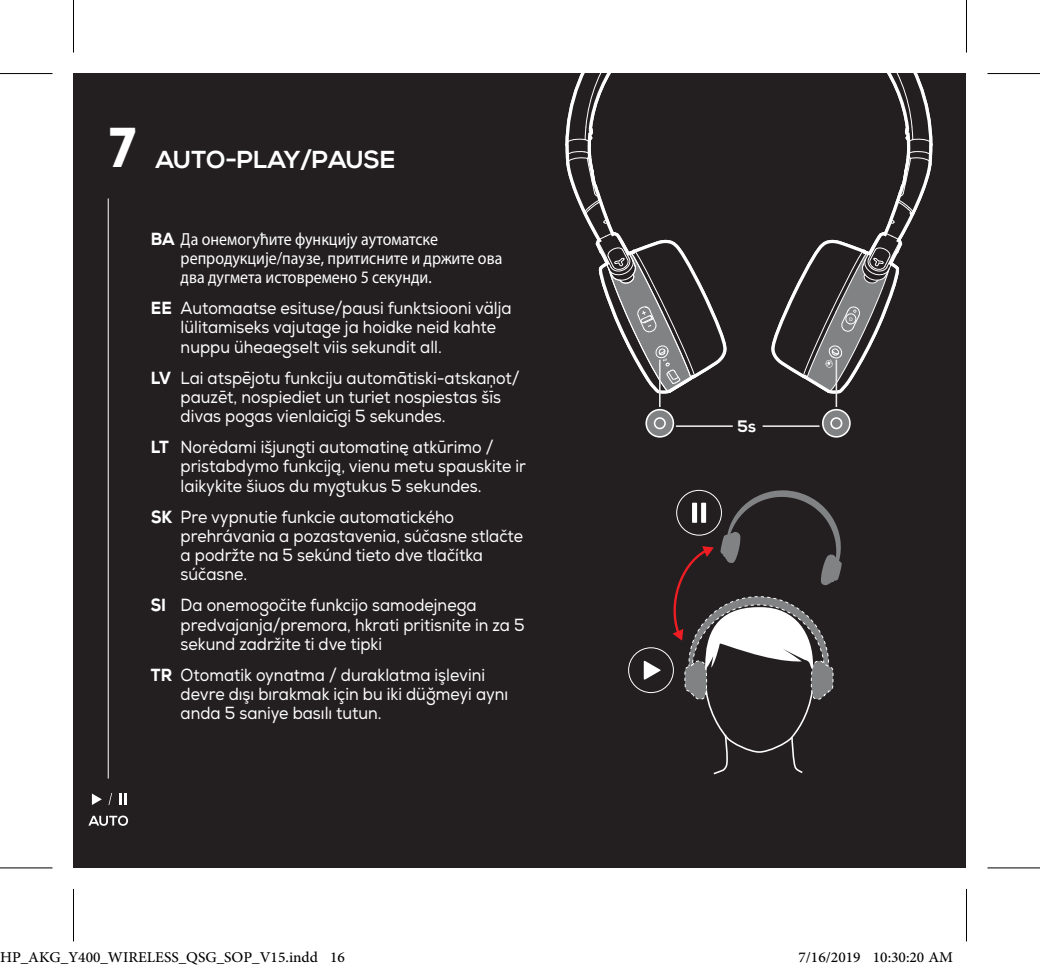
<style>
.page{position:relative;width:1040px;height:973px;background:#fff}
.page>*{position:absolute;margin:0;border:0;box-sizing:border-box;transform-origin:0 0}
.Title1{font:800 56px "Nexa";color:#fff;scale:.86 1}
.Title1-2{font:700 24.5px "Nexa";color:#fff}
.t1{font:21px "Adobe Arabic";color:#000}
.Title1_T{font:17.5px/19.2px "Nexa";color:#fff;scale:.91 1}
.Title1_T-2{font:17.5px/19.2px "Myriad Pro";color:#fff;scale:.91 1}
.t2{font:700 16.45px "Nexa";color:#fff}
.s1{font-family:"Nexa";font-weight:800}
.s2{font-weight:800}
</style>
<div class="page">
<div style="left:74px;top:74px;width:892px;height:793px;background:#231f20"></div>
<svg style="left:118px;top:815px;width:10px;height:10px"></svg>
<svg style="left:88px;top:815px;width:38px;height:10px"></svg>
<svg style="left:92px;top:793px;width:10px;height:11px"></svg>
<svg style="left:119px;top:793px;width:8px;height:11px"></svg>
<svg style="left:108px;top:793px;width:4px;height:11px"></svg>
<svg style="left:565px;top:74px;width:368px;height:319px"></svg>
<hr style="left:659px;top:359px;width:2px;height:48px;background:#e8e8e9">
<div style="left:646px;top:409px;width:27px;height:27px;background:#808284;border-radius:50%"></div>
<div style="left:645px;top:409px;width:29px;height:28px;border:2px solid #fff;border-radius:50%"></div>
<div style="left:654px;top:417px;width:12px;height:12px;border:2px solid #fff;border-radius:50%"></div>
<hr style="left:836px;top:359px;width:1px;height:48px;background:#e8e8e9">
<div style="left:823px;top:409px;width:27px;height:27px;background:#808284;border-radius:50%"></div>
<div style="left:822px;top:409px;width:29px;height:28px;border:2px solid #fff;border-radius:50%"></div>
<div style="left:830px;top:417px;width:12px;height:12px;border:2px solid #fff;border-radius:50%"></div>
<hr style="left:676px;top:425px;width:57px;height:2px;background:#e8e8e9">
<hr style="left:763px;top:425px;width:56px;height:2px;background:#e8e8e9">
<svg style="left:644px;top:660px;width:17px;height:19px"></svg>
<div style="left:628px;top:647px;width:46px;height:45px;border:1px solid #fff;border-radius:50%"></div>
<svg style="left:668px;top:490px;width:174px;height:285px"></svg>
<hr style="left:108px;top:198px;width:1px;height:580px;background:#fff">
<div style="left:0;top:71px;width:52px;height:5px;background:#f7f7f7"></div>
<div style="left:987px;top:71px;width:53px;height:5px;background:#f7f7f7"></div>
<svg style="left:0;top:868px;width:52px;height:1px"></svg>
<svg style="left:987px;top:868px;width:53px;height:1px"></svg>
<hr style="left:0;top:73px;width:52px;height:1px;background:#000">
<hr style="left:987px;top:73px;width:53px;height:1px;background:#000">
<hr style="left:0;top:867px;width:52px;height:1px;background:#000">
<hr style="left:987px;top:867px;width:53px;height:1px;background:#000">
<hr style="left:73px;top:0;width:1px;height:53px;background:#000">
<hr style="left:73px;top:888px;width:1px;height:53px;background:#000">
<hr style="left:966px;top:0;width:1px;height:53px;background:#000">
<hr style="left:966px;top:888px;width:1px;height:53px;background:#000">
<div style="left:86px;top:952px;width:7px;height:11px;border:1px solid #fff;border-radius:50%"></div>
<div style="left:87px;top:952px;width:5px;height:10px;border:1px solid #fff;border-radius:50%"></div>
<div style="left:93px;top:952px;width:8px;height:11px;border:1px solid #fff;border-radius:50%"></div>
<div style="left:94px;top:952px;width:5px;height:10px;border:1px solid #fff;border-radius:50%"></div>
<div style="left:232px;top:951px;width:11px;height:12px;border:1px solid #fff;border-radius:50%"></div>
<div style="left:233px;top:952px;width:9px;height:10px;border:1px solid #fff;border-radius:50%"></div>
<div style="left:838px;top:952px;width:8px;height:11px;border:1px solid #fff;border-radius:50%"></div>
<div style="left:840px;top:952px;width:4px;height:10px;border:1px solid #fff;border-radius:50%"></div>
<div style="left:880px;top:952px;width:8px;height:11px;border:1px solid #fff;border-radius:50%"></div>
<div style="left:881px;top:952px;width:5px;height:10px;border:1px solid #fff;border-radius:50%"></div>
<div style="left:898px;top:952px;width:8px;height:11px;border:1px solid #fff;border-radius:50%"></div>
<div style="left:900px;top:952px;width:5px;height:10px;border:1px solid #fff;border-radius:50%"></div>
<div style="left:917px;top:952px;width:7px;height:11px;border:1px solid #fff;border-radius:50%"></div>
<div style="left:918px;top:952px;width:5px;height:10px;border:1px solid #fff;border-radius:50%"></div>
<p class="Title1" style="left:109px;top:112px;width:33px">7</p>
<p class="Title1-2" style="left:156px;top:145px;width:241px">AUTO-PLAY/PAUSE</p>
<p class="Title1_T-2" style="left:181px;top:229px;width:355px;text-indent:-30px"><span class="s1">BA</span> Да онемогућите функцију аутоматске репродукције/паузе, притисните и држите ова два дугмета истовремено 5 секунди.</p>
<p class="Title1_T" style="left:181px;top:299px;width:365px;text-indent:-30px"><span class="s2">EE</span> Automaatse esituse/pausi funktsiooni välja lülitamiseks vajutage ja hoidke neid kahte nuppu üheaegselt viis sekundit all.</p>
<p class="Title1_T" style="left:181px;top:368px;width:374px;text-indent:-30px"><span class="s2">LV</span> Lai atspējotu funkciju automātiski-atskaņot/ pauzēt, nospiediet un turiet nospiestas šīs divas pogas vienlaicīgi 5 sekundes.</p>
<p class="Title1_T" style="left:181px;top:437px;width:381px;text-indent:-30px"><span class="s2">LT</span> Norėdami išjungti automatinę atkūrimo / pristabdymo funkciją, vienu metu spauskite ir laikykite šiuos du mygtukus 5 sekundes.</p>
<p class="Title1_T" style="left:181px;top:507px;width:378px;text-indent:-30px"><span class="s2">SK</span> Pre vypnutie funkcie automatického prehrávania a pozastavenia, súčasne stlačte a podržte na 5 sekúnd tieto dve tlačítka súčasne.</p>
<p class="Title1_T" style="left:181px;top:596px;width:380px;text-indent:-30px"><span class="s2">SI</span> Da onemogočite funkcijo samodejnega predvajanja/premora, hkrati pritisnite in za 5 sekund zadržite ti dve tipki</p>
<p class="Title1_T" style="left:181px;top:665px;width:362px;text-indent:-30px"><span class="s2">TR</span> Otomatik oynatma / duraklatma işlevini devre dışı bırakmak için bu iki düğmeyi aynı anda 5 saniye basılı tutun.</p>
<p class="t2" style="left:738px;top:416px;width:20px">5s</p>
<p class="t1" style="left:0;top:942px;width:347px">HP_AKG_Y400_WIRELESS_QSG_SOP_V15.indd 16</p>
<p class="t1" style="left:798px;top:942px;width:156px">7/16/2019 10:30:20 AM</p>
</div>
